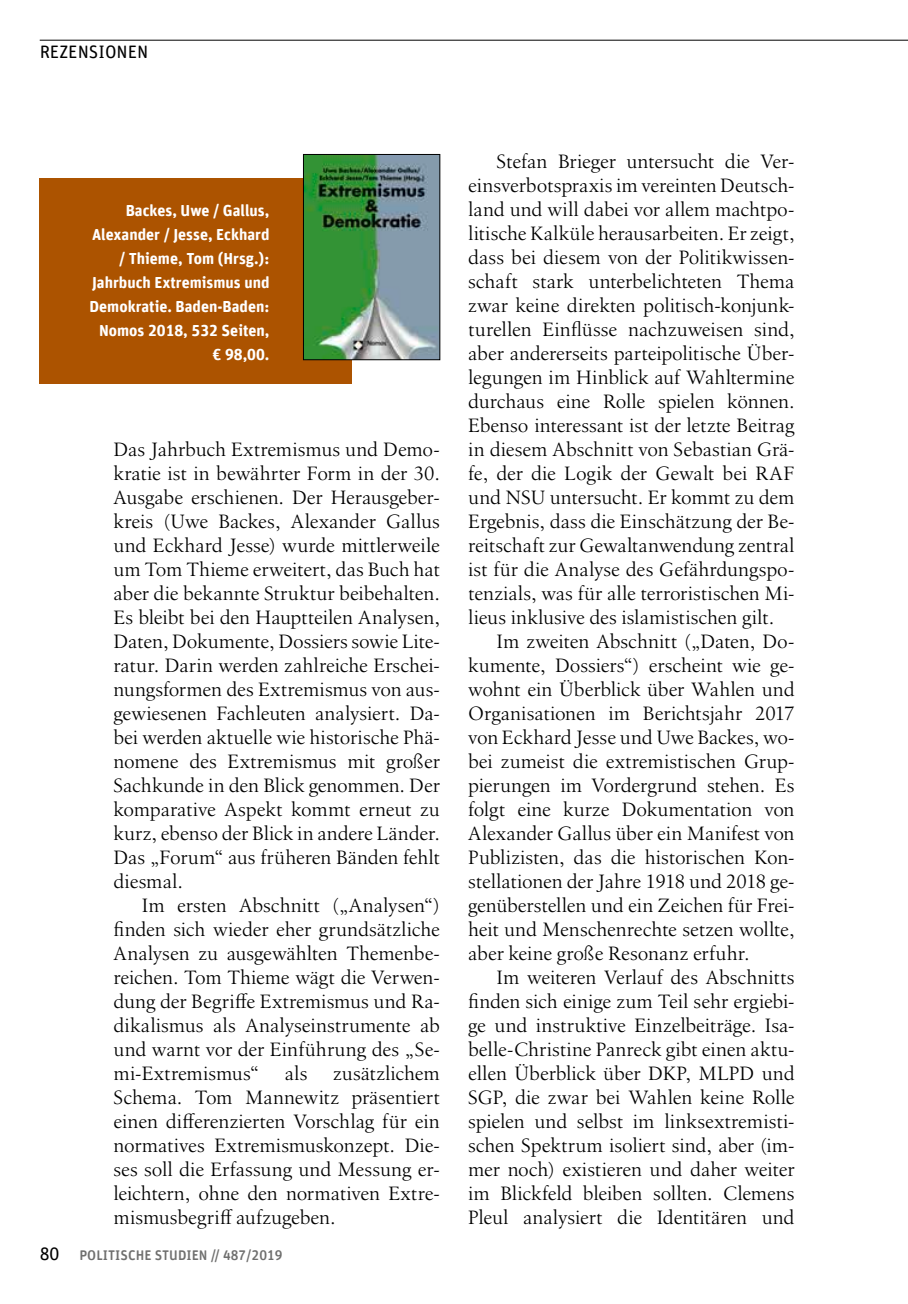
<style>
.page{position:relative;width:908px;height:1304px;background:#fff}
.page>*{position:absolute;margin:0;border:0;box-sizing:border-box;transform-origin:0 0}
.t1{font:20px/24px "Birka LT Pro";color:#000;text-align:justify}
.t2{font:18px "Unit Rounded Offc";color:#000}
.t3{font:700 16px/24px "Unit Rounded Offc";color:#fff;text-align:right}
.t4{font:500 14px "Unit Rounded Offc";color:#6f6f6e}
.s1{font-weight:400;font-size:18px;color:#000}
</style>
<div class="page">
<hr style="left:40px;top:40px;width:867px;height:1px;background:#000">
<div style="left:40px;top:178px;width:311px;height:206px;background:#ac5300"></div>
<img style="left:305px;top:156px;width:133px;height:202px">
<div style="left:303px;top:154px;width:137px;height:206px;border:1px solid #000"></div>
<p class="t2" style="left:40px;top:41px;width:110px">REZENSIONEN</p>
<p class="t3" style="left:89px;top:198px;width:181px">Backes, Uwe / Gallus,<br>Alexander / Jesse, Eckhard / Thieme, Tom (Hrsg.):<br>Jahrbuch Extremismus und<br>Demokratie. Baden-Baden:<br>Nomos 2018, 532 Seiten, € 98,00.</p>
<p class="t1" style="left:113px;top:437px;width:328px">Das Jahrbuch Extremismus und Demo&shy;kratie ist in bewährter Form in der 30.<br>Ausgabe erschienen. Der Herausgeber&shy;kreis (Uwe Backes, Alexander Gallus und Eckhard Jesse) wurde mittlerweile um Tom Thieme erweitert, das Buch hat aber die bekannte Struktur beibehalten.<br>Es bleibt bei den Hauptteilen Analysen, Daten, Dokumente, Dossiers sowie Lite&shy;ratur. Darin werden zahlreiche Erschei&shy;nungsformen des Extremismus von aus&shy;gewiesenen Fachleuten analysiert. Da&shy;bei werden aktuelle wie historische Phä&shy;nomene des Extremismus mit großer Sachkunde in den Blick genommen. Der komparative Aspekt kommt erneut zu kurz, ebenso der Blick in andere Länder.<br>Das „Forum“ aus früheren Bänden fehlt diesmal.</p>
<p class="t1" style="left:113px;top:893px;width:328px;text-indent:28px">Im ersten Abschnitt („Analysen“) finden sich wieder eher grundsätzliche Analysen zu ausgewählten Themenbe&shy;reichen. Tom Thieme wägt die Verwen&shy;dung der Begriffe Extremismus und Ra&shy;dikalismus als Analyseinstrumente ab und warnt vor der Einführung des „Se&shy;mi-Extremismus“</p>
<p class="t1" style="left:113px;top:1061px;width:327px;text-indent:219px">zusätzlichem Schema. Tom Mannewitz präsentiert einen differenzierten Vorschlag für ein normatives Extremismuskonzept. Die&shy;ses soll die Erfassung und Messung er&shy;leichtern, ohne den normativen Extre&shy;mismusbegriff aufzugeben.</p>
<p class="t1" style="left:285px;top:1061px;width:24px">als</p>
<p class="t4" style="left:40px;top:1246px;width:244px"><span class="s1">80</span> POLITISCHE STUDIEN // 487/2019</p>
<p class="t1" style="left:468px;top:149px;width:328px;text-indent:28px">Stefan Brieger untersucht die Ver&shy;einsverbotspraxis im vereinten Deutsch&shy;land und will dabei vor allem machtpo&shy;litische Kalküle herausarbeiten. Er zeigt, dass bei diesem von der Politikwissen&shy;schaft stark unterbelichteten Thema zwar keine direkten politisch-konjunk&shy;turellen Einflüsse nachzuweisen sind, aber andererseits parteipolitische Über&shy;legungen im Hinblick auf Wahltermine durchaus eine Rolle spielen können.<br>Ebenso interessant ist der letzte Beitrag in diesem Abschnitt von Sebastian Grä&shy;fe, der die Logik der Gewalt bei RAF und NSU untersucht. Er kommt zu dem Ergebnis, dass die Einschätzung der Be&shy;reitschaft zur Gewaltanwendung zentral ist für die Analyse des Gefährdungspo&shy;tenzials, was für alle terroristischen Mi&shy;lieus inklusive des islamistischen gilt.</p>
<p class="t1" style="left:468px;top:629px;width:328px;text-indent:28px">Im zweiten Abschnitt („Daten, Do&shy;kumente, Dossiers“) erscheint wie ge&shy;wohnt ein Überblick über Wahlen und Organisationen im Berichtsjahr 2017 von Eckhard Jesse und Uwe Backes, wo&shy;bei zumeist die extremistischen Grup&shy;pierungen im Vordergrund stehen. Es folgt eine kurze Dokumentation von Alexander Gallus über ein Manifest von Publizisten, das die historischen Kon&shy;stellationen der Jahre 1918 und 2018 ge&shy;genüberstellen und ein Zeichen für Frei&shy;heit und Menschenrechte setzen wollte, aber keine große Resonanz erfuhr.</p>
<p class="t1" style="left:468px;top:965px;width:328px;text-indent:28px">Im weiteren Verlauf des Abschnitts finden sich einige zum Teil sehr ergiebi&shy;ge und instruktive Einzelbeiträge. Isa&shy;belle-Christine Panreck gibt einen aktu&shy;ellen Überblick über DKP, MLPD und SGP, die zwar bei Wahlen keine Rolle spielen und selbst im linksextremisti&shy;schen Spektrum isoliert sind, aber (im&shy;mer noch) existieren und daher weiter im Blickfeld bleiben sollten. Clemens Pleul analysiert die Identitären und</p>
</div>
